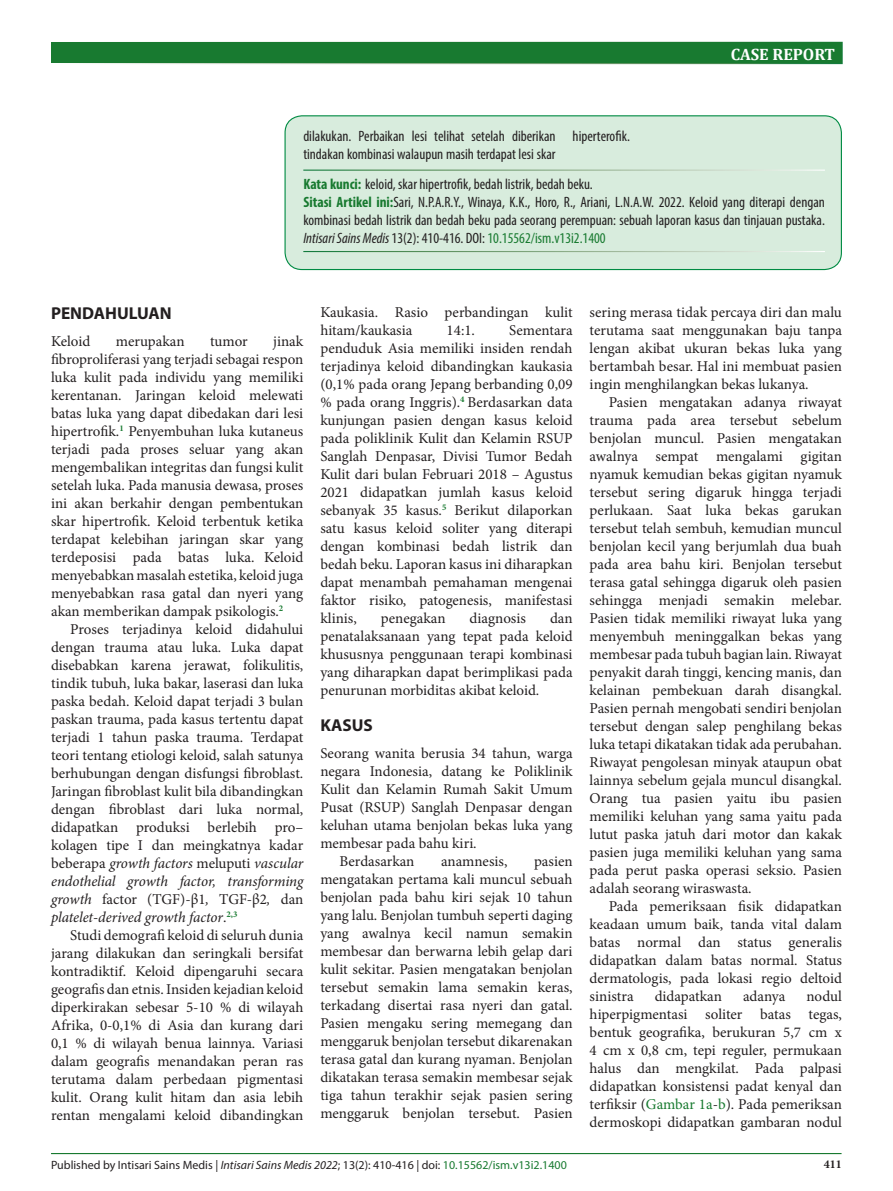
<style>
.page{position:relative;width:893px;height:1191px;background:#fff}
.page>*{position:absolute;margin:0;border:0;box-sizing:border-box;transform-origin:0 0}
.t1{font:700 17.25px "Myriad Pro";color:#231f20}
.t2{font:700 16.5px "Cambria";color:#fff}
.t3{font:15px/18px "Minion Pro";color:#231f20;text-align:justify}
.t4{font:condensed 15px/18px "Myriad Pro";color:#231f20;text-align:justify}
.judul{font:12px "Myriad Pro";color:#231f20}
.judul-2{font:700 12px "Minion Pro";color:#231f20}
.s1{font-weight:700;color:#187a30}
.s2{font-style:italic}
.s3{color:#187a30}
</style>
<div class="page">
<div style="left:51px;top:42px;width:792px;height:22px;background:#187a30"></div>
<hr style="left:51px;top:1153px;width:790px;height:1px;background:#187a30">
<div style="left:285px;top:116px;width:556px;height:153px;background:#d8ecdd;border-radius:17px"></div>
<div style="left:284px;top:115px;width:558px;height:155px;border:1px solid #008b43;border-radius:17px"></div>
<hr style="left:303px;top:251px;width:522px;height:1px;background:#fff">
<hr style="left:303px;top:170px;width:522px;height:1px;background:#fff">
<p class="t4" style="left:303px;top:127px;width:254px">dilakukan. Perbaikan lesi telihat setelah diberikan tindakan kombinasi walaupun masih terdapat lesi skar</p>
<p class="t4" style="left:573px;top:127px;width:59px">hiperterofik.</p>
<p class="t2" style="left:731px;top:43px;width:106px">CASE REPORT</p>
<p class="t4" style="left:303px;top:175px;width:291px"><span class="s1">Kata kunci:</span> keloid, skar hipertrofik, bedah listrik, bedah beku.</p>
<p class="t4" style="left:303px;top:193px;width:523px"><span class="s1">Sitasi Artikel ini:</span>Sari, N.P.A.R.Y., Winaya, K.K., Horo, R., Ariani, L.N.A.W. 2022. Keloid yang diterapi dengan kombinasi bedah listrik dan bedah beku pada seorang perempuan: sebuah laporan kasus dan tinjauan pustaka.<br><span class="s2">Intisari Sains Medis</span> 13(2): 410-416. DOI: <span class="s3">10.15562/ism.v13i2.1400</span></p>
<p class="t1" style="left:51px;top:302px;width:122px">PENDAHULUAN</p>
<p class="t3" style="left:51px;top:332px;width:41px">Keloid</p>
<p class="t3" style="left:116px;top:332px;width:70px">merupakan</p>
<p class="t3" style="left:210px;top:332px;width:39px">tumor</p>
<p class="t3" style="left:51px;top:332px;width:254px;text-indent:222px">jinak fibroproliferasi yang terjadi sebagai respon luka kulit pada individu yang memiliki kerentanan. Jaringan keloid melewati batas luka yang dapat dibedakan dari lesi hipertrofik.<sup>1</sup> Penyembuhan luka kutaneus terjadi pada proses seluar yang akan mengembalikan integritas dan fungsi kulit setelah luka. Pada manusia dewasa, proses ini akan berkahir dengan pembentukan skar hipertrofik. Keloid terbentuk ketika terdapat kelebihan jaringan skar yang terdeposisi pada batas luka. Keloid menyebabkan masalah estetika, keloid juga menyebabkan rasa gatal dan nyeri yang akan memberikan dampak psikologis.<sup>2</sup></p>
<p class="t3" style="left:51px;top:620px;width:254px;text-indent:19px">Proses terjadinya keloid didahului dengan trauma atau luka. Luka dapat disebabkan karena jerawat, folikulitis, tindik tubuh, luka bakar, laserasi dan luka paska bedah. Keloid dapat terjadi 3 bulan paskan trauma, pada kasus tertentu dapat terjadi 1 tahun paska trauma. Terdapat teori tentang etiologi keloid, salah satunya berhubungan dengan disfungsi fibroblast.<br>Jaringan fibroblast kulit bila dibandingkan dengan fibroblast dari luka normal, didapatkan produksi berlebih pro– kolagen tipe I dan meingkatnya kadar beberapa <span class="s2">growth factors</span> meluputi <span class="s2">vascular endothelial growth factor, transforming growth</span> factor (TGF)-β1<span class="s2">,</span> TGF-β2<span class="s2">,</span> dan <span class="s2">platelet-derived growth factor</span>.<sup>2,3</sup></p>
<p class="t3" style="left:51px;top:926px;width:254px;text-indent:19px">Studi demografi keloid di seluruh dunia jarang dilakukan dan seringkali bersifat kontradiktif. Keloid dipengaruhi secara geografis dan etnis. Insiden kejadian keloid diperkirakan sebesar 5-10 % di wilayah Afrika, 0-0,1% di Asia dan kurang dari 0,1 % di wilayah benua lainnya. Variasi dalam geografis menandakan peran ras terutama dalam perbedaan pigmentasi kulit. Orang kulit hitam dan asia lebih rentan mengalami keloid dibandingkan</p>
<p class="t3" style="left:320px;top:303px;width:254px">Kaukasia. Rasio perbandingan kulit hitam/kaukasia</p>
<p class="t3" style="left:320px;top:321px;width:254px;text-indent:189px">Sementara penduduk Asia memiliki insiden rendah terjadinya keloid dibandingkan kaukasia (0,1% pada orang Jepang berbanding 0,09 % pada orang Inggris).<sup>4</sup> Berdasarkan data kunjungan pasien dengan kasus keloid pada poliklinik Kulit dan Kelamin RSUP Sanglah Denpasar, Divisi Tumor Bedah Kulit dari bulan Februari 2018 – Agustus 2021 didapatkan jumlah kasus keloid sebanyak 35 kasus.<sup>5</sup> Berikut dilaporkan satu kasus keloid soliter yang diterapi dengan kombinasi bedah listrik dan bedah beku. Laporan kasus ini diharapkan dapat menambah pemahaman mengenai faktor risiko, patogenesis, manifestasi klinis,</p>
<p class="t3" style="left:447px;top:321px;width:30px">14:1.</p>
<p class="t3" style="left:320px;top:609px;width:254px;text-indent:230px">dan penatalaksanaan yang tepat pada keloid khususnya penggunaan terapi kombinasi yang diharapkan dapat berimplikasi pada penurunan morbiditas akibat keloid.</p>
<p class="t1" style="left:320px;top:714px;width:54px">KASUS</p>
<p class="t3" style="left:320px;top:744px;width:254px">Seorang wanita berusia 34 tahun, warga negara Indonesia, datang ke Poliklinik Kulit dan Kelamin Rumah Sakit Umum Pusat (RSUP) Sanglah Denpasar dengan keluhan utama benjolan bekas luka yang membesar pada bahu kiri.</p>
<p class="t3" style="left:339px;top:852px;width:77px">Berdasarkan</p>
<p class="t3" style="left:441px;top:852px;width:68px">anamnesis,</p>
<p class="t3" style="left:381px;top:609px;width:66px">penegakan</p>
<p class="t3" style="left:470px;top:609px;width:58px">diagnosis</p>
<p class="t3" style="left:320px;top:852px;width:254px;text-indent:214px">pasien mengatakan pertama kali muncul sebuah benjolan pada bahu kiri sejak 10 tahun yang lalu. Benjolan tumbuh seperti daging yang awalnya kecil namun semakin membesar dan berwarna lebih gelap dari kulit sekitar. Pasien mengatakan benjolan tersebut semakin lama semakin keras, terkadang disertai rasa nyeri dan gatal.<br>Pasien mengaku sering memegang dan menggaruk benjolan tersebut dikarenakan terasa gatal dan kurang nyaman. Benjolan dikatakan terasa semakin membesar sejak tiga tahun terakhir sejak pasien sering menggaruk benjolan tersebut. Pasien</p>
<p class="t3" style="left:590px;top:303px;width:254px">sering merasa tidak percaya diri dan malu terutama saat menggunakan baju tanpa lengan akibat ukuran bekas luka yang bertambah besar. Hal ini membuat pasien ingin menghilangkan bekas lukanya.</p>
<p class="t3" style="left:590px;top:393px;width:254px;text-indent:19px">Pasien mengatakan adanya riwayat trauma pada area tersebut sebelum benjolan muncul. Pasien mengatakan awalnya sempat mengalami gigitan nyamuk kemudian bekas gigitan nyamuk tersebut sering digaruk hingga terjadi perlukaan. Saat luka bekas garukan tersebut telah sembuh, kemudian muncul benjolan kecil yang berjumlah dua buah pada area bahu kiri. Benjolan tersebut terasa gatal sehingga digaruk oleh pasien sehingga menjadi semakin melebar.<br>Pasien tidak memiliki riwayat luka yang menyembuh meninggalkan bekas yang membesar pada tubuh bagian lain. Riwayat penyakit darah tinggi, kencing manis, dan kelainan pembekuan darah disangkal.<br>Pasien pernah mengobati sendiri benjolan tersebut dengan salep penghilang bekas luka tetapi dikatakan tidak ada perubahan.<br>Riwayat pengolesan minyak ataupun obat lainnya sebelum gejala muncul disangkal.<br>Orang tua pasien yaitu ibu pasien memiliki keluhan yang sama yaitu pada lutut paska jatuh dari motor dan kakak pasien juga memiliki keluhan yang sama pada perut paska operasi seksio. Pasien adalah seorang wiraswasta.</p>
<p class="t3" style="left:590px;top:897px;width:254px;text-indent:19px">Pada pemeriksaan fisik didapatkan keadaan umum baik, tanda vital dalam batas normal dan status generalis didapatkan dalam batas normal. Status dermatologis, pada lokasi regio deltoid sinistra</p>
<p class="t3" style="left:590px;top:987px;width:254px;text-indent:217px">nodul hiperpigmentasi soliter batas tegas, bentuk geografika, berukuran 5,7 cm x 4 cm x 0,8 cm, tepi reguler, permukaan halus dan mengkilat. Pada palpasi didapatkan konsistensi padat kenyal dan terfiksir (<span class="s3">Gambar 1a</span>-<span class="s3">b</span>). Pada pemeriksan dermoskopi didapatkan gambaran nodul</p>
<p class="t3" style="left:655px;top:987px;width:69px">didapatkan</p>
<p class="t3" style="left:743px;top:987px;width:44px">adanya</p>
<p class="judul" style="left:51px;top:1157px;width:517px">Published by Intisari Sains Medis | <span class="s2">Intisari Sains Medis 2022</span>; 13(2): 410-416 | doi: <span class="s3">10.15562/ism.v13i2.1400</span></p>
<p class="judul-2" style="left:824px;top:1156px;width:19px">411</p>
</div>
